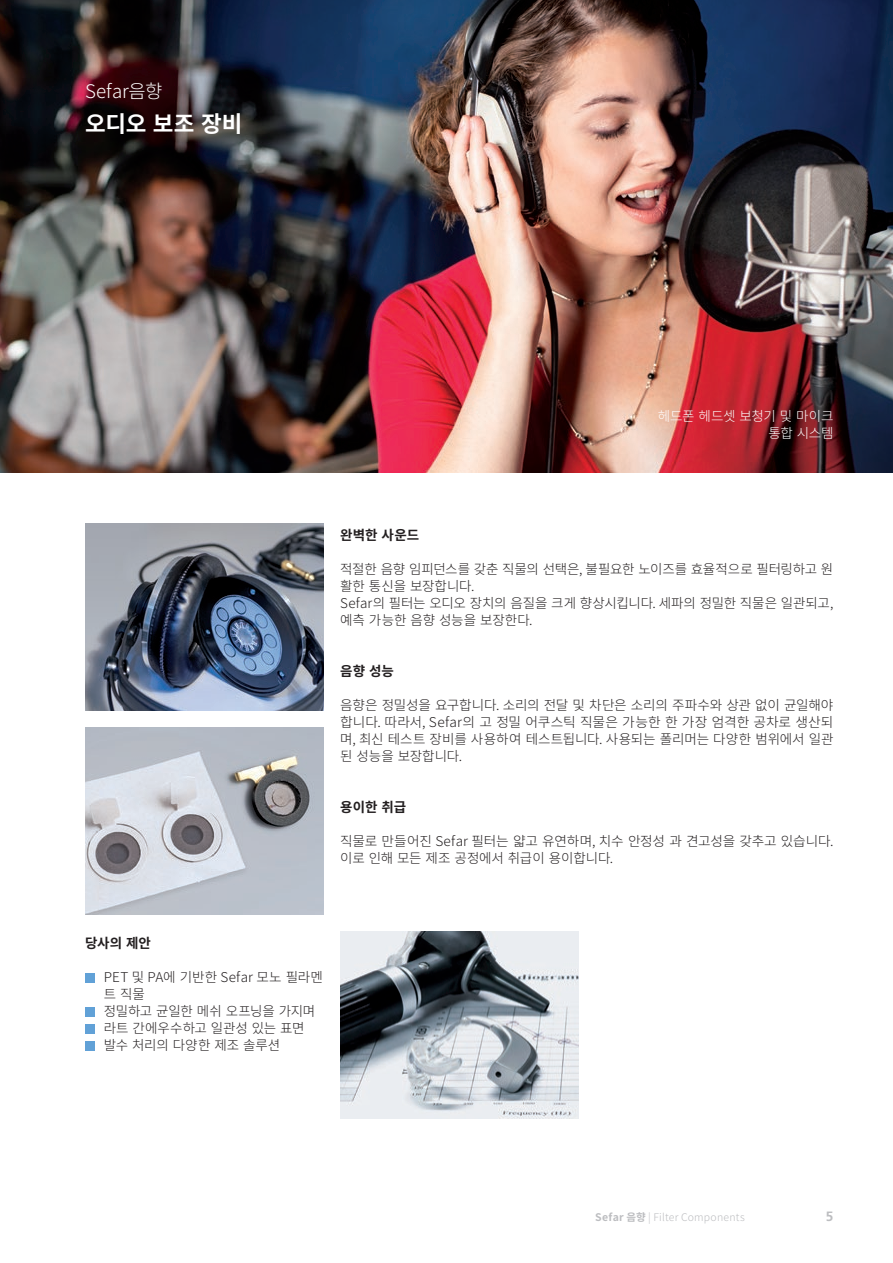
<style>
.page{position:relative;width:893px;height:1263px;background:#fff}
.page>*{position:absolute;margin:0;border:0;box-sizing:border-box;transform-origin:0 0}
.t1{font:700 22.5px "Noto Sans CJ Kjp";letter-spacing:-.005em;color:#fff}
.t2{font:300 18.75px "Noto Sans CJ Kjp";letter-spacing:-.005em;color:#fff}
.t3{font:300 13.5px/17px "Noto Sans CJ Kjp";letter-spacing:-.015em;color:#231f20}
.t4{font:700 13.5px "Noto Sans CJ Kjp";color:#231f20}
.t5{font:300 13.5px/17px "Noto Sans CJ Kjp";letter-spacing:-.02em;color:#fff;text-align:right}
.t6{font:700 13.5px "Frutiger LT Std";color:#bcbdc0}
.t7{font:300 10.5px "Noto Sans CJ Kjp";letter-spacing:.02em;color:#bcbdc0}
.s1{font-weight:700}
</style>
<div class="page">
<img style="left:0;top:0;width:893px;height:472px">
<img style="left:85px;top:727px;width:238px;height:187px">
<img style="left:340px;top:931px;width:238px;height:187px">
<img style="left:85px;top:523px;width:238px;height:187px">
<div style="left:85px;top:973px;width:9px;height:9px;background:#61a1d7"></div>
<div style="left:85px;top:1007px;width:9px;height:9px;background:#61a1d7"></div>
<div style="left:85px;top:1024px;width:9px;height:9px;background:#61a1d7"></div>
<div style="left:85px;top:1041px;width:9px;height:9px;background:#61a1d7"></div>
<h2 class="t2" style="left:85px;top:80px;width:79px">Sefar음향</h2>
<h1 class="t1" style="left:85px;top:111px;width:159px">오디오 보조 장비</h1>
<p class="t5" style="left:658px;top:408px;width:177px">헤드폰 헤드셋 보청기 및 마이크 통합 시스템</p>
<p class="t4" style="left:340px;top:527px;width:81px">완벽한 사운드</p>
<p class="t3" style="left:340px;top:561px;width:495px">적절한 음향 임피던스를 갖춘 직물의 선택은, 불필요한 노이즈를 효율적으로 필터링하고 원 활한 통신을 보장합니다.<br>Sefar의 필터는 오디오 장치의 음질을 크게 향상시킵니다. 세파의 정밀한 직물은 일관되고, 예측 가능한 음향 성능을 보장한다.</p>
<p class="t4" style="left:340px;top:664px;width:55px">음향 성능</p>
<p class="t3" style="left:340px;top:697px;width:495px;text-align:justify">음향은 정밀성을 요구합니다. 소리의 전달 및 차단은 소리의 주파수와 상관 없이 균일해야 합니다. 따라서, Sefar의 고 정밀 어쿠스틱 직물은 가능한 한 가장 엄격한 공차로 생산되 며, 최신 테스트 장비를 사용하여 테스트됩니다. 사용되는 폴리머는 다양한 범위에서 일관 된 성능을 보장합니다.</p>
<p class="t4" style="left:340px;top:800px;width:68px">용이한 취급</p>
<p class="t3" style="left:340px;top:833px;width:495px">직물로 만들어진 Sefar 필터는 얇고 유연하며, 치수 안정성 과 견고성을 갖추고 있습니다. 이로 인해 모든 제조 공정에서 취급이 용이합니다.</p>
<p class="t4" style="left:85px;top:936px;width:67px">당사의 제안</p>
<p class="t3" style="left:104px;top:969px;width:221px">PET 및 PA에 기반한 Sefar 모노 필라멘 트 직물<br>정밀하고 균일한 메쉬 오프닝을 가지며 라트 간에우수하고 일관성 있는 표면 발수 처리의 다양한 제조 솔루션</p>
<p class="t7" style="left:595px;top:1211px;width:151px"><span class="s1">Sefar 음향</span> | Filter Components</p>
<p class="t6" style="left:826px;top:1208px;width:9px">5</p>
</div>
